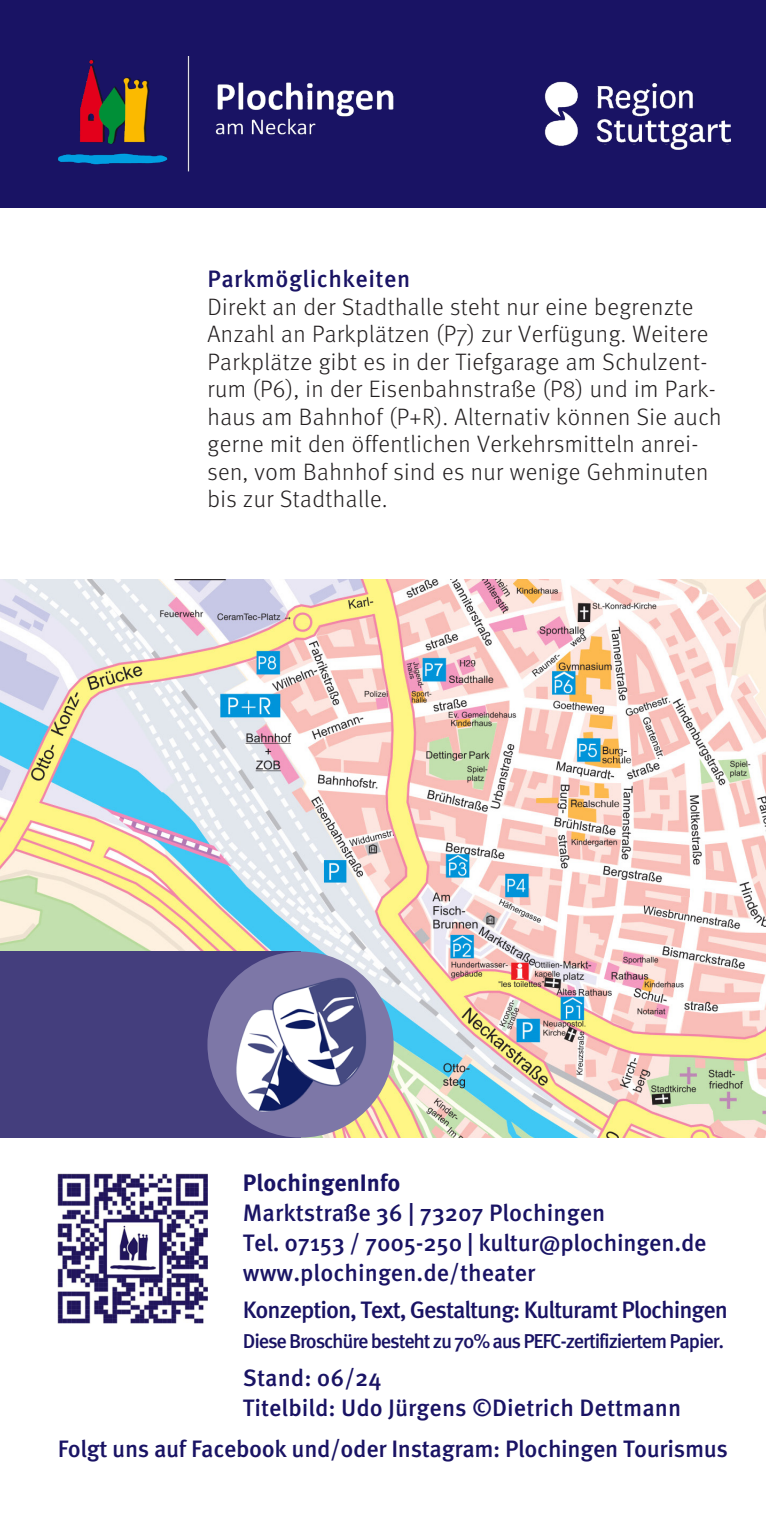
<style>
.page{position:relative;width:766px;height:1531px;background:#fff}
.page>*{position:absolute;margin:0;border:0;box-sizing:border-box;transform-origin:0 0}
.bold{font:300 23.75px/27.5px "Meta Pro";letter-spacing:.02em;color:#231f20}
.bold-2{font:500 23.75px/30px "Meta Pro";letter-spacing:-.01em;color:#191364}
.bold-3{font:500 23.75px "Meta Pro";letter-spacing:-.045em;color:#191364}
.bold-4{font:500 23.75px "Meta Pro";letter-spacing:.02em;color:#191364}
.t1{font:500 20px "Meta Pro";letter-spacing:-.06em;color:#191364}
.s1{font-family:"Meta OT";font-weight:700}
</style>
<div class="page">
<img style="left:0;top:579px;width:765px;height:558px">
<div style="left:0;top:0;width:765px;height:207px;background:#191364"></div>
<img style="left:544px;top:82px;width:186px;height:68px">
<img style="left:58px;top:1173px;width:149px;height:150px">
<img style="left:57px;top:57px;width:336px;height:115px">
<div style="left:0;top:951px;width:300px;height:186px;background:#443e7d"></div>
<img style="left:207px;top:951px;width:186px;height:186px;border-radius:93px">
<p class="bold-4" style="left:207px;top:261px;width:204px">Parkmöglichkeiten</p>
<p class="bold" style="left:207px;top:292px;width:515px">Direkt an der Stadthalle steht nur eine begrenzte Anzahl an Parkplätzen (P7) zur Verfügung. Weitere Parkplätze gibt es in der Tiefgarage am Schulzent&shy;rum (P6), in der Eisenbahnstraße (P8) und im Park&shy;haus am Bahnhof (P+R). Alternativ können Sie auch gerne mit den öffentlichen Verkehrsmitteln anrei&shy;sen, vom Bahnhof sind es nur wenige Gehminuten bis zur Stadthalle.</p>
<p class="bold-2" style="left:243px;top:1166px;width:364px"><span class="s1">PlochingenInfo<br></span>Marktstraße 36 | 73207 Plochingen</p>
<p class="bold-2" style="left:243px;top:1226px;width:465px">Tel. 07153 / 7005-250 | kultur@plochingen.de www.plochingen.de/theater</p>
<p class="bold-3" style="left:243px;top:1292px;width:486px">Konzeption, Text, Gestaltung: Kulturamt Plochingen</p>
<p class="t1" style="left:243px;top:1326px;width:482px">Diese Broschüre besteht zu 70% aus PEFC-zertifiziertem Papier.</p>
<p class="bold-2" style="left:243px;top:1361px;width:140px">Stand: 06/24</p>
<p class="bold-2" style="left:243px;top:1391px;width:440px">Titelbild: Udo Jürgens ©Dietrich Dettmann</p>
<p class="bold-2" style="left:58px;top:1432px;width:671px">Folgt uns auf Facebook und/oder Instagram: Plochingen Tourismus</p>
</div>
